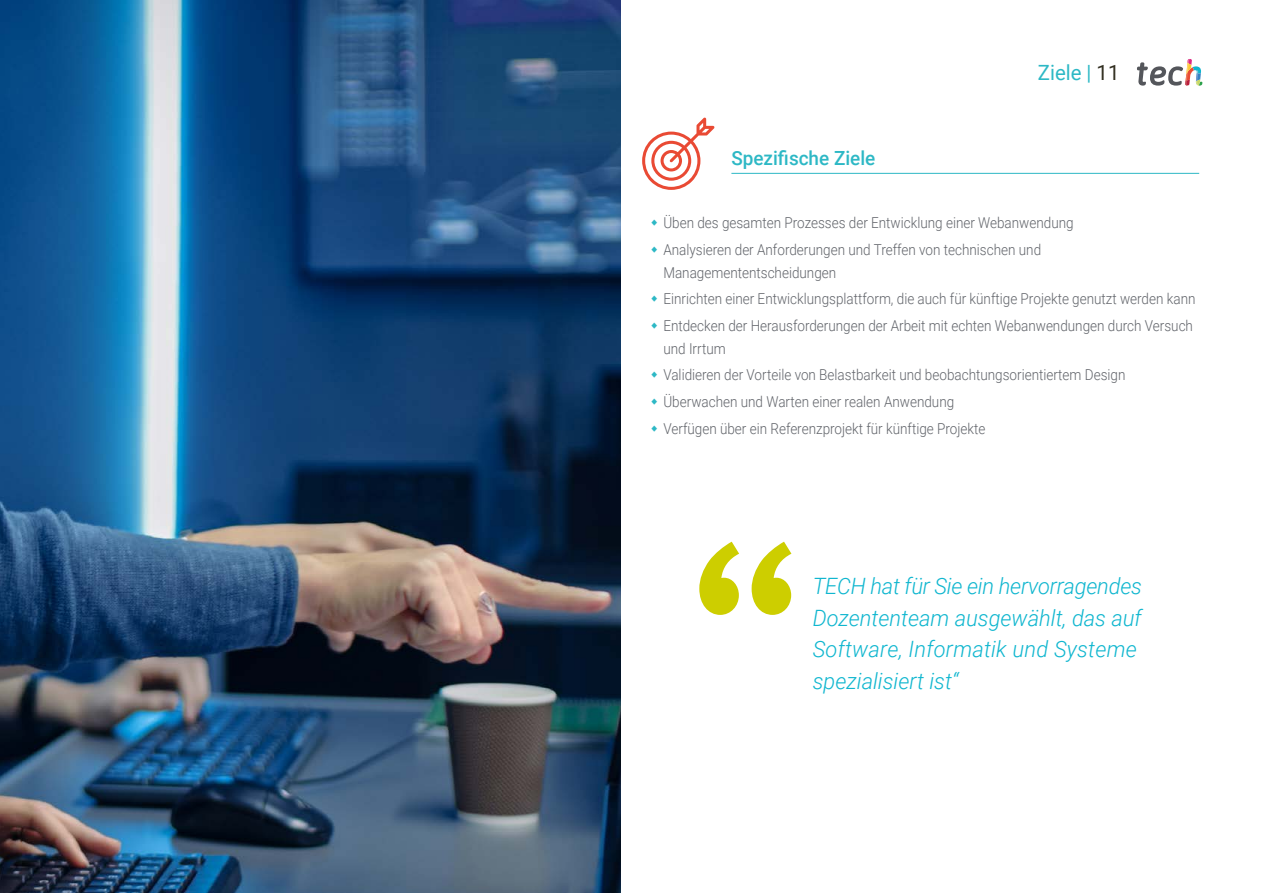
<style>
.page{position:relative;width:1263px;height:893px;background:#fff}
.page>*{position:absolute;margin:0;border:0;box-sizing:border-box;transform-origin:0 0}
.t1{font:italic 300 22.5px/31.5px "Roboto";color:#0fb6cf}
.t2{font:21px "Roboto";color:#2db8c5}
.t3{font:500 19.5px "Roboto";color:#2db8c5}
.t4{font:300 15px/26.7px "Roboto";color:#61646a;scale:.9 1}
.s1{color:#312e20}
</style>
<div class="page">
<hr style="left:731px;top:173px;width:468px;height:1px;background:#2db8c5">
<img style="left:0;top:0;width:621px;height:893px">
<svg style="left:1137px;top:59px;width:65px;height:27px"></svg>
<svg style="left:699px;top:542px;width:92px;height:73px"></svg>
<svg style="left:642px;top:117px;width:72px;height:73px"></svg>
<h3 class="t3" style="left:731px;top:144px;width:145px">Spezifische Ziele</h3>
<h2 class="t2" style="left:1038px;top:57px;width:83px">Ziele | <span class="s1">11</span></h2>
<p class="t4" style="left:663px;top:209px;width:457px">Üben des gesamten Prozesses der Entwicklung einer Webanwendung<br>Analysieren der Anforderungen und Treffen von technischen und</p>
<p class="t4" style="left:663px;top:258px;width:593px">Managemententscheidungen<br>Einrichten einer Entwicklungsplattform, die auch für künftige Projekte genutzt werden kann<br>Entdecken der Herausforderungen der Arbeit mit echten Webanwendungen durch Versuch</p>
<p class="t4" style="left:663px;top:334px;width:515px">und Irrtum<br>Validieren der Vorteile von Belastbarkeit und beobachtungsorientiertem Design Überwachen und Warten einer realen Anwendung<br>Verfügen über ein Referenzprojekt für künftige Projekte</p>
<h1 class="t1" style="left:813px;top:570px;width:331px">TECH hat für Sie ein hervorragendes<br>Dozententeam ausgewählt, das auf<br>Software, Informatik und Systeme spezialisiert ist“</h1>
</div>
